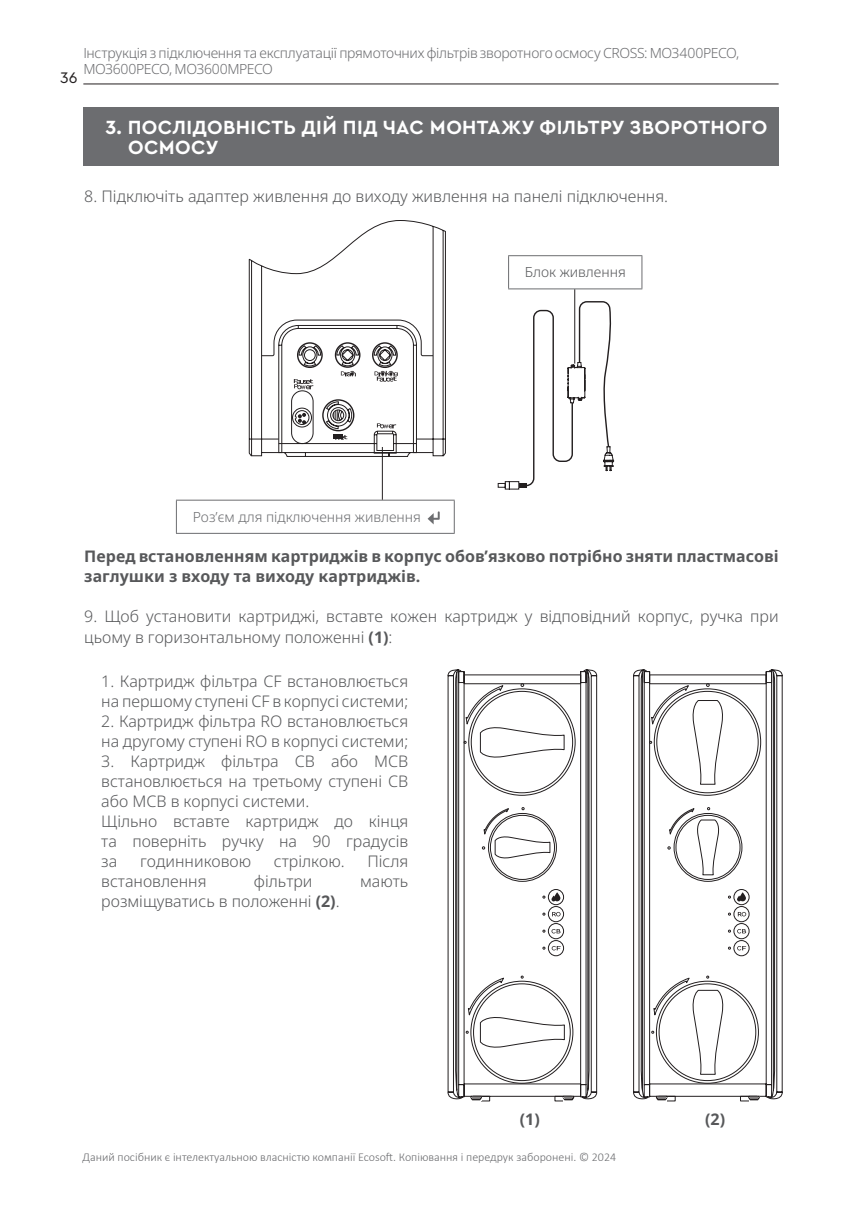
<style>
.page{position:relative;width:862px;height:1214px;background:#fff}
.page>*{position:absolute;margin:0;border:0;box-sizing:border-box;transform-origin:0 0}
.t1{font:700 20px/20px "Cera PRO";letter-spacing:.02em;color:#fff}
.t2{font:300 16px/20px "Noto Sans";color:#57585a}
.t3{font:700 16px/20px "Noto Sans";color:#57585a}
.t4{font:16px "Cera PRO";color:#231f20}
.t5{font:300 14px/16px "Noto Sans";letter-spacing:-.02em;color:#6c6d70}
.t6{font:300 14px "Noto Sans";color:#6c6d70}
.t7{font:300 14px "Noto Sans";color:#57585a}
.t8{font:300 12px "Calibri";color:#6c6d70}
.s1{font-weight:700}
</style>
<div class="page">
<hr style="left:83px;top:83px;width:695px;height:1px;background:#231f20">
<hr style="left:176px;top:499px;width:279px;height:1px;background:#6c6d70">
<hr style="left:176px;top:500px;width:1px;height:33px;background:#6c6d70">
<hr style="left:454px;top:500px;width:1px;height:33px;background:#6c6d70">
<hr style="left:176px;top:533px;width:279px;height:1px;background:#6c6d70">
<hr style="left:508px;top:255px;width:134px;height:1px;background:#6c6d70">
<hr style="left:508px;top:256px;width:1px;height:32px;background:#6c6d70">
<hr style="left:641px;top:256px;width:1px;height:32px;background:#6c6d70">
<hr style="left:508px;top:288px;width:134px;height:1px;background:#6c6d70">
<svg style="left:427px;top:511px;width:13px;height:13px"></svg>
<hr style="left:382px;top:447px;width:1px;height:52px;background:#231f20">
<svg style="left:248px;top:220px;width:198px;height:237px"></svg>
<svg style="left:261px;top:319px;width:173px;height:134px"></svg>
<svg style="left:497px;top:300px;width:117px;height:190px"></svg>
<hr style="left:574px;top:289px;width:1px;height:74px;background:#231f20">
<svg style="left:447px;top:669px;width:150px;height:432px"></svg>
<svg style="left:470px;top:1100px;width:12px;height:2px"></svg>
<svg style="left:463px;top:674px;width:135px;height:426px"></svg>
<svg style="left:633px;top:669px;width:150px;height:432px"></svg>
<svg style="left:748px;top:1100px;width:11px;height:2px"></svg>
<svg style="left:649px;top:674px;width:118px;height:426px"></svg>
<svg style="left:463px;top:682px;width:296px;height:401px"></svg>
<div style="left:83px;top:108px;width:695px;height:58px;background:#6c6d70"></div>
<p class="t5" style="left:83px;top:45px;width:657px">Інструкція з підключення та експлуатації прямоточних фільтрів зворотного осмосу CROSS: MO3400PECO,<br>MO3600PECO, MO3600MPECO</p>
<p class="t4" style="left:60px;top:67px;width:19px">36</p>
<p class="t1" style="left:128px;top:117px;width:640px;text-indent:-23px">3. ПОСЛІДОВНІСТЬ ДІЙ ПІД ЧАС МОНТАЖУ ФІЛЬТРУ ЗВОРОТНОГО<br>ОСМОСУ</p>
<p class="t2" style="left:84px;top:187px;width:585px">8. Підключіть адаптер живлення до виходу живлення на панелі підключення.</p>
<p class="t6" style="left:193px;top:506px;width:230px">Роз’єм для підключення живлення</p>
<p class="t7" style="left:525px;top:262px;width:102px">Блок живлення</p>
<p class="t3" style="left:84px;top:547px;width:696px">Перед встановленням картриджів в корпус обовʼязково потрібно зняти пластмасові заглушки з входу та виходу картриджів.</p>
<p class="t2" style="left:84px;top:607px;width:696px">9. Щоб установити картриджі, вставте кожен картридж у відповідний корпус, ручка при цьому в горизонтальному положенні <span class="s1">(1)</span>:</p>
<p class="t2" style="left:101px;top:671px;width:308px">1. Картридж фільтра CF встановлюється на першому ступені CF в корпусі системи;</p>
<p class="t2" style="left:101px;top:711px;width:308px">2. Картридж фільтра RO встановлюється на другому ступені RO в корпусі системи;</p>
<p class="t2" style="left:101px;top:751px;width:308px">3. Картридж фільтра CB або MCB встановлюється на третьому ступені CB або MCB в корпусі системи.<br>Щільно вставте картридж до кінця та поверніть ручку на 90 градусів за</p>
<p class="t2" style="left:140px;top:851px;width:113px">годинниковою</p>
<p class="t2" style="left:274px;top:851px;width:72px">стрілкою.</p>
<p class="t2" style="left:367px;top:851px;width:42px">Після</p>
<p class="t2" style="left:101px;top:871px;width:107px">встановлення</p>
<p class="t2" style="left:254px;top:871px;width:60px">фільтри</p>
<p class="t2" style="left:360px;top:871px;width:50px">мають</p>
<p class="t2" style="left:101px;top:891px;width:240px">розміщуватись в положенні <span class="s1">(2)</span>.</p>
<p class="t3" style="left:520px;top:1109px;width:21px">(1)</p>
<p class="t3" style="left:705px;top:1109px;width:21px">(2)</p>
<p class="t8" style="left:83px;top:1148px;width:535px">Даний посібник є інтелектуальною власністю компанії Ecosoft. Копіювання і передрук заборонені. © 2024</p>
</div>
